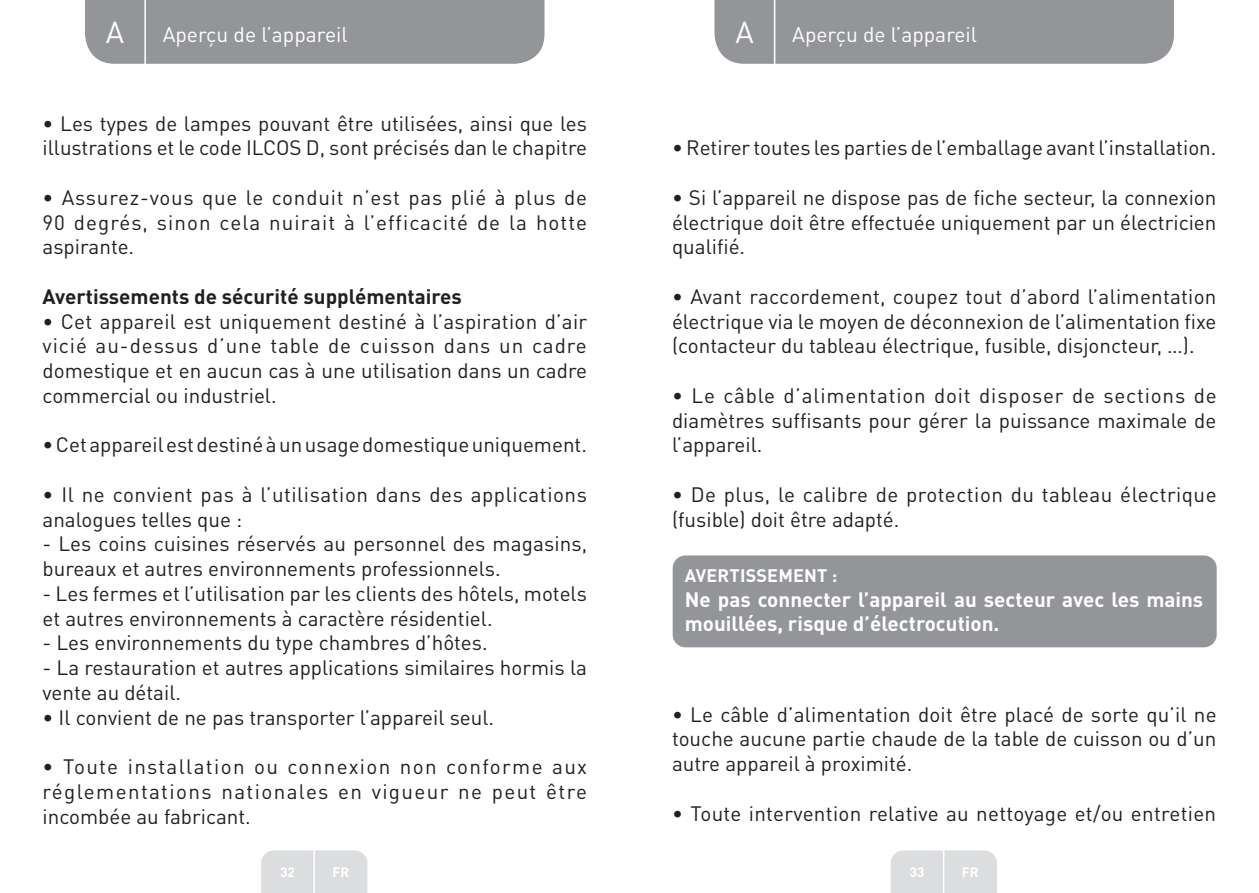
<style>
.page{position:relative;width:1259px;height:893px;background:#fff}
.page>*{position:absolute;margin:0;border:0;box-sizing:border-box;transform-origin:0 0}
.t1{font:30px "DIN Pro";color:#fff}
.t2{font:21px "DIN Pro";color:#fff}
.securité_nettoyage_B{font:20.7px/24.8px "DIN Pro";color:#231f20;text-align:justify}
.securité_nettoyage_B-2{font:20.7px/24.8px "DIN Pro";letter-spacing:.025em;color:#231f20}
.t3{font:700 20.7px/24.8px "DIN Pro";color:#fff}
.securité_nettoyage_B-3{font:700 20.7px "DIN Pro";color:#231f20}
.t4{font:700 18px "DIN Pro";letter-spacing:.01em;color:#fff}
.t5{font:700 13.5px "DIN Pro";color:#fff}
</style>
<div class="page">
<div style="left:85px;top:0;width:459px;height:64px;background:#939598"></div>
<div style="left:714px;top:0;width:460px;height:64px;background:#939598"></div>
<div style="left:261px;top:850px;width:106px;height:43px;background:#dcdddf"></div>
<div style="left:890px;top:850px;width:107px;height:43px;background:#dcdddf"></div>
<hr style="left:313px;top:833px;width:2px;height:60px;background:#fff">
<hr style="left:943px;top:833px;width:1px;height:60px;background:#fff">
<hr style="left:144px;top:0;width:2px;height:66px;background:#fff">
<hr style="left:774px;top:0;width:1px;height:66px;background:#fff">
<div style="left:672px;top:555px;width:544px;height:92px;background:#939598;border-radius:13px"></div>
<h1 class="t1" style="left:106px;top:11px;width:20px">A</h1>
<p class="t2" style="left:163px;top:20px;width:186px">Aperçu de l’appareil</p>
<h1 class="t1" style="left:735px;top:11px;width:20px">A</h1>
<p class="t2" style="left:792px;top:20px;width:186px">Aperçu de l’appareil</p>
<p class="securité_nettoyage_B" style="left:43px;top:110px;width:546px">• Les types de lampes pouvant être utilisées, ainsi que les illustrations et le code ILCOS D, sont précisés dan le chapitre</p>
<p class="securité_nettoyage_B" style="left:43px;top:184px;width:546px">• Assurez-vous que le conduit n’est pas plié à plus de 90 degrés, sinon cela nuirait à l’efficacité de la hotte aspirante.</p>
<p class="securité_nettoyage_B-3" style="left:43px;top:282px;width:421px">Avertissements de sécurité supplémentaires</p>
<p class="securité_nettoyage_B" style="left:43px;top:308px;width:546px">• Cet appareil est uniquement destiné à l’aspiration d’air vicié au-dessus d’une table de cuisson dans un cadre domestique et en aucun cas à une utilisation dans un cadre commercial ou industriel.</p>
<p class="securité_nettoyage_B" style="left:43px;top:432px;width:546px">• Cet appareil est destiné à un usage domestique uniquement.</p>
<p class="securité_nettoyage_B-2" style="left:43px;top:481px;width:546px">• Il ne convient pas à l’utilisation dans des applications analogues telles que :</p>
<p class="securité_nettoyage_B" style="left:43px;top:531px;width:546px">- Les coins cuisines réservés au personnel des magasins, bureaux et autres environnements professionnels.</p>
<p class="securité_nettoyage_B" style="left:43px;top:580px;width:546px">- Les fermes et l’utilisation par les clients des hôtels, motels et autres environnements à caractère résidentiel.</p>
<p class="securité_nettoyage_B" style="left:43px;top:630px;width:447px">- Les environnements du type chambres d’hôtes.</p>
<p class="securité_nettoyage_B" style="left:43px;top:654px;width:546px">- La restauration et autres applications similaires hormis la vente au détail.</p>
<p class="securité_nettoyage_B" style="left:43px;top:704px;width:453px">• Il convient de ne pas transporter l’appareil seul.</p>
<p class="securité_nettoyage_B" style="left:43px;top:753px;width:546px">• Toute installation ou connexion non conforme aux réglementations nationales en vigueur ne peut être incombée au fabricant.</p>
<p class="securité_nettoyage_B" style="left:672px;top:135px;width:546px">• Retirer toutes les parties de l’emballage avant l’installation.</p>
<p class="securité_nettoyage_B" style="left:672px;top:184px;width:546px">• Si l’appareil ne dispose pas de fiche secteur, la connexion électrique doit être effectuée uniquement par un électricien qualifié.</p>
<p class="securité_nettoyage_B" style="left:672px;top:283px;width:546px">• Avant raccordement, coupez tout d’abord l’alimentation électrique via le moyen de déconnexion de l’alimentation fixe (contacteur du tableau électrique, fusible, disjoncteur, …).</p>
<p class="securité_nettoyage_B" style="left:672px;top:382px;width:546px">• Le câble d’alimentation doit disposer de sections de diamètres suffisants pour gérer la puissance maximale de l’appareil.</p>
<p class="securité_nettoyage_B-2" style="left:672px;top:481px;width:546px">• De plus, le calibre de protection du tableau électrique (fusible) doit être adapté.</p>
<p class="t4" style="left:685px;top:563px;width:154px">AVERTISSEMENT :</p>
<p class="t3" style="left:685px;top:586px;width:520px">Ne pas connecter l’appareil au secteur avec les mains mouillées, risque d’électrocution.</p>
<p class="securité_nettoyage_B" style="left:672px;top:701px;width:546px">• Le câble d’alimentation doit être placé de sorte qu’il ne touche aucune partie chaude de la table de cuisson ou d’un autre appareil à proximité.</p>
<p class="securité_nettoyage_B" style="left:672px;top:800px;width:545px">• Toute intervention relative au nettoyage et/ou entretien</p>
<p class="t5" style="left:280px;top:863px;width:16px">32</p>
<p class="t5" style="left:332px;top:863px;width:18px">FR</p>
<p class="t5" style="left:909px;top:863px;width:16px">33</p>
<p class="t5" style="left:962px;top:863px;width:18px">FR</p>
</div>
